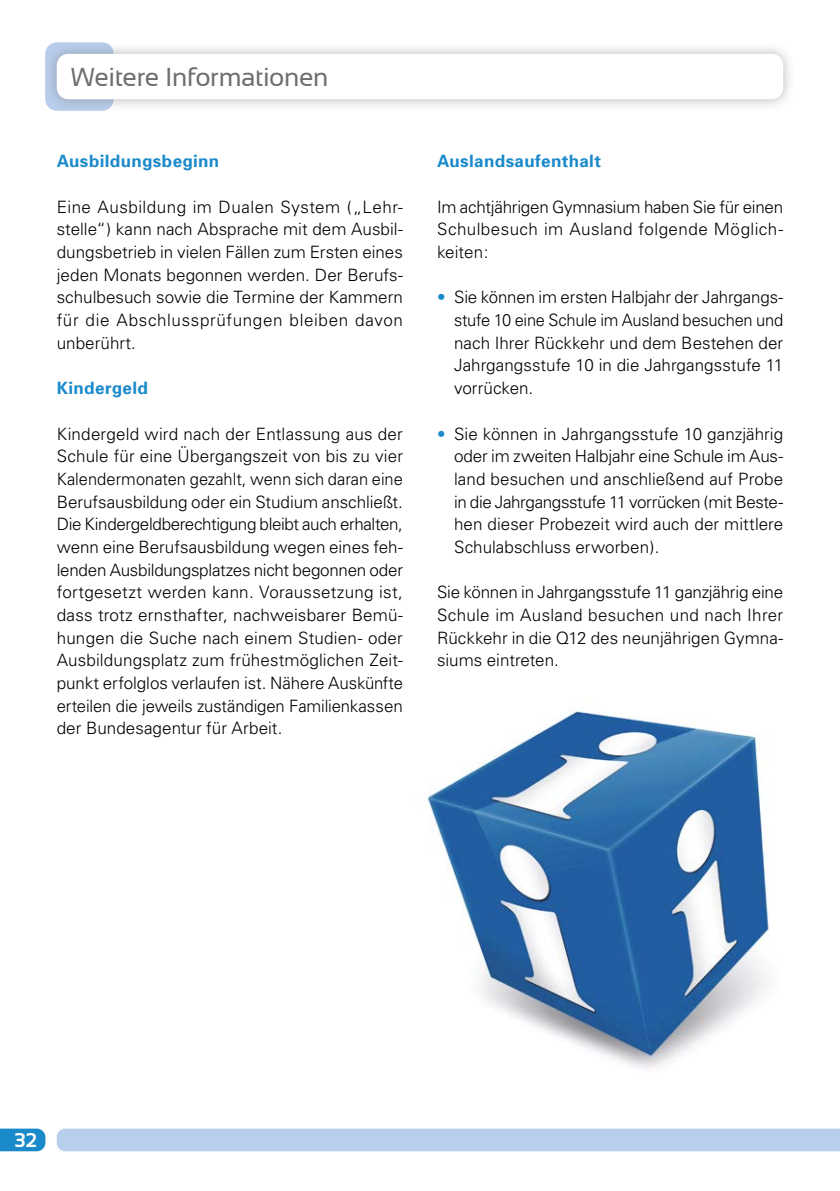
<style>
.page{position:relative;width:840px;height:1191px;background:#fff}
.page>*{position:absolute;margin:0;border:0;box-sizing:border-box;transform-origin:0 0}
.t1{font:26px "Sansation";letter-spacing:-.015em;color:#706f6f}
.t2{font:700 20px "Sansation";color:#fff}
.t3{font:300 17px/22.6px "Univers";color:#000}
.t4{font:700 17px "Univers";letter-spacing:.02em;color:#1b8acb}
.t5{font:300 17px "Univers";letter-spacing:-.025em;color:#000}
.t6{font:300 17px "Univers";letter-spacing:.025em;color:#000}
.s1{color:#1b8acb}
</style>
<div class="page">
<svg style="left:0;top:1128px;width:45px;height:23px"></svg>
<div style="left:57px;top:1128px;width:782px;height:23px;background:#b9ceec"></div>
<img style="left:424px;top:708px;width:345px;height:361px">
<div style="left:45px;top:42px;width:749px;height:70px;background:#706f6f;opacity:.5"></div>
<div style="left:57px;top:54px;width:725px;height:45px;background:#fff;border-radius:11px"></div>
<h2 class="t1" style="left:71px;top:62px;width:259px">Weitere Informationen</h2>
<h3 class="t4" style="left:57px;top:151px;width:164px">Ausbildungsbeginn</h3>
<p class="t3" style="left:57px;top:195px;width:347px">Eine Ausbildung im Dualen System („Lehr&shy;stelle“) kann nach Absprache mit dem Ausbil-</p>
<p class="t3" style="left:57px;top:263px;width:347px">jeden Monats begonnen werden. Der Berufs-</p>
<p class="t3" style="left:57px;top:241px;width:347px">dungsbetrieb in vielen Fällen zum Ersten eines</p>
<p class="t3" style="left:57px;top:286px;width:347px;text-align:justify">schulbesuch sowie die Termine der Kammern für die Abschlussprüfungen bleiben davon unberührt.</p>
<h3 class="t4" style="left:57px;top:378px;width:93px">Kindergeld</h3>
<p class="t3" style="left:57px;top:422px;width:347px;text-align:justify">Kindergeld wird nach der Entlassung aus der Schule für eine Übergangszeit von bis zu vier Kalendermonaten gezahlt, wenn sich daran eine Berufsausbildung oder ein Studium anschließt.<br>Die Kindergeldberechtigung bleibt auch erhalten,</p>
<p class="t3" style="left:57px;top:558px;width:347px">lenden Ausbildungsplatzes nicht begonnen oder fortgesetzt werden kann. Voraussetzung ist,</p>
<p class="t3" style="left:57px;top:626px;width:347px">hungen die Suche nach einem Studien- oder</p>
<p class="t3" style="left:57px;top:672px;width:347px;text-align:justify">punkt erfolglos verlaufen ist. Nähere Auskünfte erteilen die jeweils zuständigen Familienkassen der Bundesagentur für Arbeit.</p>
<p class="t3" style="left:57px;top:535px;width:347px">wenn eine Berufsausbildung wegen eines feh-</p>
<p class="t3" style="left:57px;top:603px;width:347px">dass trotz ernsthafter, nachweisbarer Bemü-</p>
<p class="t3" style="left:57px;top:649px;width:347px">Ausbildungsplatz zum frühestmöglichen Zeit-</p>
<h3 class="t4" style="left:437px;top:151px;width:165px">Auslandsaufenthalt</h3>
<p class="t3" style="left:437px;top:195px;width:347px">Im achtjährigen Gymnasium haben Sie für einen</p>
<p class="t3" style="left:437px;top:241px;width:53px">keiten:</p>
<p class="t6" style="left:437px;top:219px;width:347px">Schulbesuch im Ausland folgende Möglich-</p>
<p class="t3" style="left:437px;top:286px;width:347px"><span class="s1">•</span> Sie können im ersten Halbjahr der Jahrgangs-</p>
<p class="t3" style="left:454px;top:309px;width:330px;text-align:justify">stufe 10 eine Schule im Ausland besuchen und nach Ihrer Rückkehr und dem Bestehen der Jahrgangsstufe 10 in die Jahrgangsstufe 11 vorrücken.</p>
<p class="t3" style="left:437px;top:422px;width:347px"><span class="s1">•</span> Sie können in Jahrgangsstufe 10 ganzjährig</p>
<p class="t3" style="left:454px;top:467px;width:330px">land besuchen und anschließend auf Probe</p>
<p class="t3" style="left:454px;top:513px;width:330px">hen dieser Probezeit wird auch der mittlere<br>Schulabschluss erworben).</p>
<p class="t3" style="left:437px;top:581px;width:347px">Sie können in Jahrgangsstufe 11 ganzjährig eine<br>Schule im Ausland besuchen und nach Ihrer</p>
<p class="t3" style="left:437px;top:649px;width:123px">siums eintreten.</p>
<p class="t3" style="left:454px;top:445px;width:330px">oder im zweiten Halbjahr eine Schule im Aus-</p>
<p class="t5" style="left:454px;top:491px;width:330px">in die Jahrgangsstufe 11 vorrücken (mit Beste-</p>
<p class="t3" style="left:437px;top:626px;width:347px">Rückkehr in die Q12 des neunjährigen Gymna-</p>
<p class="t2" style="left:14px;top:1129px;width:24px">32</p>
</div>
